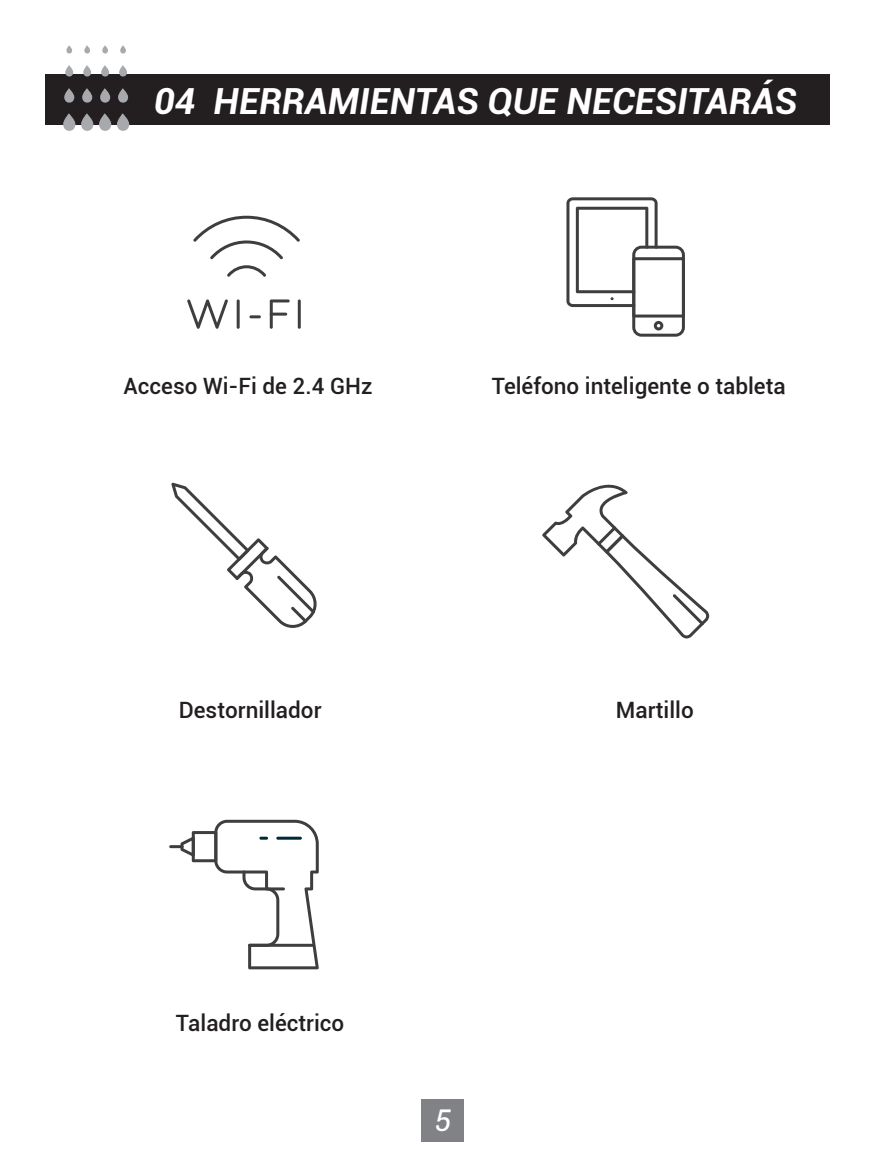
<style>
.page{position:relative;width:885px;height:1166px;background:#fff}
.page>*{position:absolute;margin:0;border:0;box-sizing:border-box;transform-origin:0 0}
.t1{font:italic 700 36px "Roboto";color:#fff}
.t2{font:italic 30px "Roboto";color:#fff}
.t3{font:500 22.5px "Roboto";color:#231f20}
</style>
<div class="page">
<div style="left:45px;top:74px;width:784px;height:51px;background:#231f20"></div>
<svg style="left:63px;top:113px;width:12px;height:18px"></svg>
<svg style="left:64px;top:88px;width:10px;height:15px"></svg>
<svg style="left:65px;top:65px;width:8px;height:11px"></svg>
<svg style="left:66px;top:45px;width:6px;height:8px"></svg>
<svg style="left:81px;top:113px;width:12px;height:18px"></svg>
<svg style="left:82px;top:88px;width:10px;height:15px"></svg>
<svg style="left:83px;top:65px;width:8px;height:11px"></svg>
<svg style="left:84px;top:45px;width:6px;height:8px"></svg>
<svg style="left:99px;top:113px;width:12px;height:18px"></svg>
<svg style="left:100px;top:88px;width:10px;height:15px"></svg>
<svg style="left:101px;top:65px;width:8px;height:11px"></svg>
<svg style="left:102px;top:45px;width:6px;height:8px"></svg>
<svg style="left:117px;top:113px;width:12px;height:18px"></svg>
<svg style="left:118px;top:88px;width:10px;height:15px"></svg>
<svg style="left:119px;top:65px;width:8px;height:11px"></svg>
<svg style="left:120px;top:45px;width:6px;height:8px"></svg>
<svg style="left:193px;top:216px;width:107px;height:43px"></svg>
<svg style="left:227px;top:265px;width:39px;height:12px"></svg>
<svg style="left:270px;top:299px;width:20px;height:30px"></svg>
<hr style="left:270px;top:312px;width:17px;height:3px;background:#3e3e3f;border-radius:2px">
<svg style="left:187px;top:299px;width:41px;height:30px"></svg>
<hr style="left:237px;top:299px;width:3px;height:30px;background:#3e3e3f;border-radius:2px">
<hr style="left:298px;top:299px;width:3px;height:30px;background:#3e3e3f;border-radius:2px">
<svg style="left:249px;top:315px;width:12px;height:3px"></svg>
<svg style="left:566px;top:197px;width:118px;height:139px"></svg>
<svg style="left:180px;top:819px;width:139px;height:150px"></svg>
<hr style="left:169px;top:844px;width:14px;height:3px;background:#3e3e3f;border-radius:2px">
<svg style="left:171px;top:482px;width:146px;height:145px"></svg>
<svg style="left:542px;top:484px;width:167px;height:154px"></svg>
<div style="left:421px;top:1099px;width:43px;height:42px;background:#808285"></div>
<h1 class="t1" style="left:154px;top:76px;width:644px">04 HERRAMIENTAS QUE NECESITARÁS</h1>
<p class="t3" style="left:124px;top:370px;width:250px">Acceso Wi-Fi de 2.4 GHz</p>
<p class="t3" style="left:491px;top:369px;width:295px">Teléfono inteligente o tableta</p>
<p class="t3" style="left:179px;top:693px;width:144px">Destornillador</p>
<p class="t3" style="left:616px;top:693px;width:79px">Martillo</p>
<p class="t3" style="left:176px;top:1006px;width:170px">Taladro eléctrico</p>
<h2 class="t2" style="left:434px;top:1099px;width:18px">5</h2>
</div>
